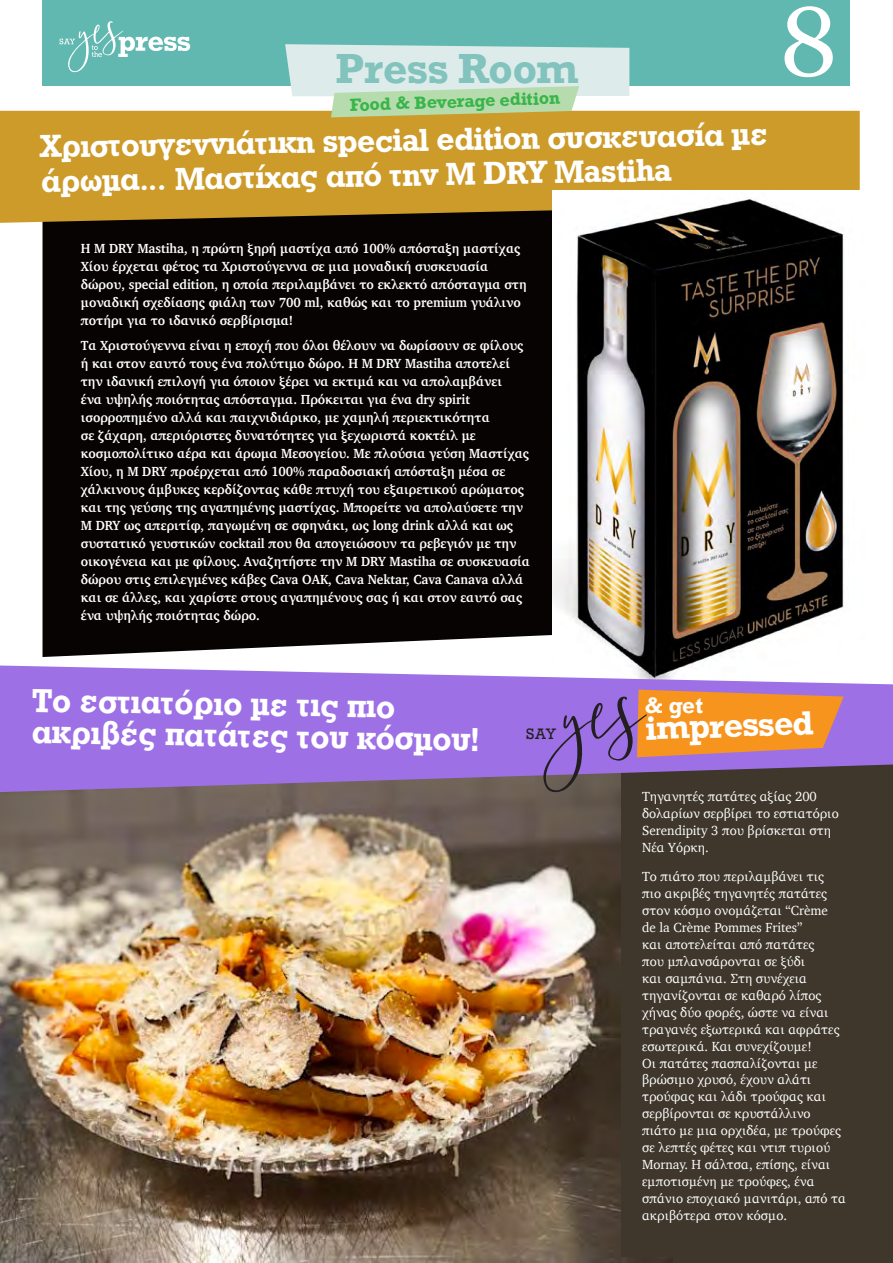
<style>
.page{position:relative;width:893px;height:1263px;background:#fff}
.page>*{position:absolute;margin:0;border:0;box-sizing:border-box;transform-origin:0 0}
.t1{font:97.5px "Georgia";color:#fff}
.t2{font:700 39.6px "Rockwell";color:#82c3bd}
.t3{font:34.5px/31.5px "UB Rockwell Bold";color:#fff}
.t4{font:33px/34.5px "UB Rockwell Bold";color:#fff}
.t5{font:700 31.5px "Rockwell";color:#fff}
.t6{font:700 21px "Rockwell";color:#fff}
.t7{font:700 16.65px "Rockwell";color:#39b54a}
.t8{font:14.25px "Rockwell";color:#231f20}
.t9{font:700 13.5px/18px "Charter";color:#fff;scale:.94 1}
.t10{font:13.5px/17px "Charter";color:#fff}
</style>
<div class="page">
<div style="left:43px;top:0;width:807px;height:85px;background:#61b8b0"></div>
<svg style="left:60px;top:21px;width:130px;height:51px"></svg>
<div style="left:0;top:755px;width:893px;height:508px;background:#3f372c"></div>
<img style="left:0;top:792px;width:628px;height:471px">
<div style="left:43px;top:223px;width:509px;height:434px;background:#070302"></div>
<div style="left:0;top:111px;width:860px;height:112px;background:#cd9b2a"></div>
<svg style="left:285px;top:44px;width:344px;height:73px;background:#d0e3d0"></svg>
<img style="left:552px;top:190px;width:308px;height:475px">
<div style="left:621px;top:759px;width:229px;height:497px;background:#3f372c"></div>
<svg style="left:0;top:665px;width:893px;height:127px;background:#a37cdc"></svg>
<svg style="left:543px;top:690px;width:301px;height:102px"></svg>
<h2 class="t2" style="left:335px;top:43px;width:245px">Press Room</h2>
<p class="t7" style="left:349px;top:94px;width:212px;rotate:-2deg">Food &amp; Beverage edition</p>
<h3 class="t4" style="left:40px;top:129px;width:729px;rotate:-1deg">Χριστουγεννιάτικη special edition συσκευασία με άρωμα… Μαστίχας από την M DRY Mastiha</h3>
<h1 class="t1" style="left:780px;top:-29px;width:60px">8</h1>
<p class="t9" style="left:81px;top:240px;width:476px">Η M DRY Mastiha, η πρώτη ξηρή μαστίχα από 100% απόσταξη μαστίχας Χίου έρχεται φέτος τα Χριστούγεννα σε μια μοναδική συσκευασία δώρου, special edition, η οποία περιλαμβάνει το εκλεκτό απόσταγμα στη μοναδική σχεδίασης φιάλη των 700 ml, καθώς και το premium γυάλινο ποτήρι για το ιδανικό σερβίρισμα!</p>
<p class="t9" style="left:81px;top:336px;width:479px">Τα Χριστούγεννα είναι η εποχή που όλοι θέλουν να δωρίσουν σε φίλους ή και στον εαυτό τους ένα πολύτιμο δώρο. H M DRY Mastiha αποτελεί την ιδανική επιλογή για όποιον ξέρει να εκτιμά και να απολαμβάνει<br>ένα υψηλής ποιότητας απόσταγμα. Πρόκειται για ένα dry spirit ισορροπημένο αλλά και παιχνιδιάρικο, με χαμηλή περιεκτικότητα<br>σε ζάχαρη, απεριόριστες δυνατότητες για ξεχωριστά κοκτέιλ με κοσμοπολίτικο αέρα και άρωμα Μεσογείου. Με πλούσια γεύση Μαστίχας Χίου, η M DRY προέρχεται από 100% παραδοσιακή απόσταξη μέσα σε χάλκινους άμβυκες κερδίζοντας κάθε πτυχή του εξαιρετικού αρώματος και της γεύσης της αγαπημένης μαστίχας. Μπορείτε να απολαύσετε την M DRY ως απεριτίφ, παγωμένη σε σφηνάκι, ως long drink αλλά και ως συστατικό γευστικών cocktail που θα απογειώσουν τα ρεβεγιόν με την οικογένεια και με φίλους. Αναζητήστε την M DRY Mastiha σε συσκευασία δώρου στις επιλεγμένες κάβες Cava OAK, Cava Nektar, Cava Canava αλλά και σε άλλες, και χαρίστε στους αγαπημένους σας ή και στον εαυτό σας ένα υψηλής ποιότητας δώρο.</p>
<h3 class="t3" style="left:33px;top:684px;width:449px;rotate:1deg">To εστιατόριο με τις πιο ακριβές πατάτες του κόσμου!</h3>
<h3 class="t6" style="left:645px;top:692px;width:60px">&amp; get</h3>
<h3 class="t5" style="left:644px;top:708px;width:170px;rotate:-2deg">impressed</h3>
<p class="t8" style="left:526px;top:724px;width:32px">SAY</p>
<p class="t10" style="left:642px;top:788px;width:198px">Τηγανητές πατάτες αξίας 200 δολαρίων σερβίρει το εστιατόριο<br>Serendipity 3 που βρίσκεται στη<br>Νέα Υόρκη.</p>
<p class="t10" style="left:642px;top:868px;width:205px">Το πιάτο που περιλαμβάνει τις πιο ακριβές τηγανητές πατάτες στον κόσμο ονομάζεται “Crème<br>de la Crème Pommes Frites”<br>και αποτελείται από πατάτες<br>που μπλανσάρονται σε ξύδι<br>και σαμπάνια. Στη συνέχεια τηγανίζονται σε καθαρό λίπος χήνας δύο φορές, ώστε να είναι τραγανές εξωτερικά και αφράτες εσωτερικά. Και συνεχίζουμε!<br>Οι πατάτες πασπαλίζονται με βρώσιμο χρυσό, έχουν αλάτι τρούφας και λάδι τρούφας και σερβίρονται σε κρυστάλλινο πιάτο με μια ορχιδέα, με τρούφες σε λεπτές φέτες και ντιπ τυριού<br>Mornay. Η σάλτσα, επίσης, είναι εμποτισμένη με τρούφες, ένα σπάνιο εποχιακό μανιτάρι, από τα ακριβότερα στον κόσμο.</p>
</div>
